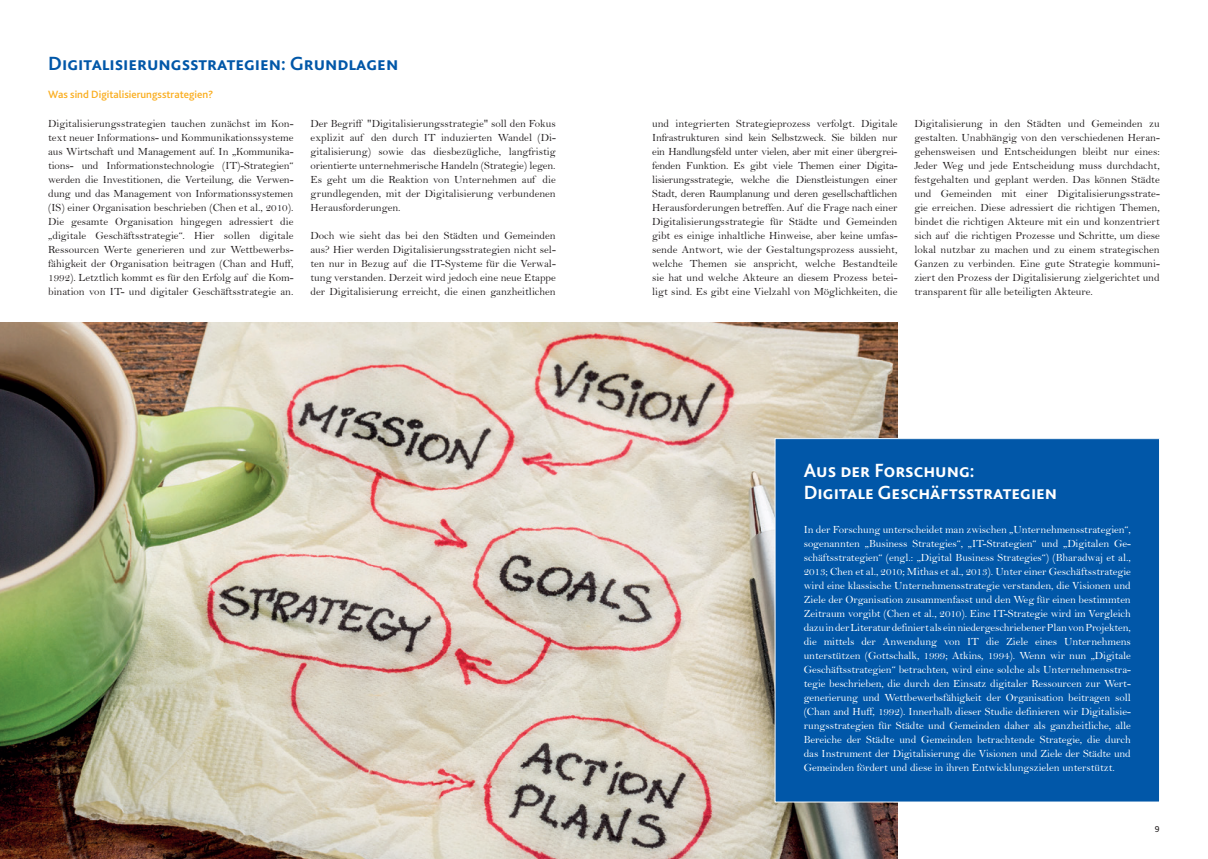
<style>
.page{position:relative;width:1208px;height:859px;background:#fff}
.page>*{position:absolute;margin:0;border:0;box-sizing:border-box;transform-origin:0 0}
.t1{font:700 20px/22px "Bliss 2";color:#fff}
.t2{font:700 20px "Bliss 2";color:#0157a8}
.t3{font:11px/14px "Bell";color:#231f20;text-align:justify}
.t4{font:11px/14px "Bell";letter-spacing:-.005em;color:#fff;text-align:justify}
.t5{font:500 11px "Bliss 2";color:#faad1e}
.t6{font:9px "Bliss 2";color:#231f20}
</style>
<div class="page">
<img style="left:0;top:323px;width:897px;height:536px">
<div style="left:775px;top:439px;width:384px;height:363px;background:#0157a8"></div>
<h1 class="t2" style="left:48px;top:51px;width:351px">Digitalisierungsstrategien: Grundlagen</h1>
<p class="t5" style="left:48px;top:88px;width:167px">Was sind Digitalisierungsstrategien?</p>
<p class="t3" style="left:48px;top:116px;width:247px">Digitalisierungsstrategien tauchen zunächst im Kon&shy;text neuer Informations- und Kommunikationssysteme aus Wirtschaft und Management auf. In „Kommunika&shy;tions- und Informationstechnologie (IT)-Strategien“ werden die Investitionen, die Verteilung, die Verwen&shy;dung und das Management von Informationssystemen (IS) einer Organisation beschrieben (Chen et al., 2010).<br>Die gesamte Organisation hingegen adressiert die „digitale Geschäftsstrategie“. Hier sollen digitale Ressourcen Werte generieren und zur Wettbewerbs&shy;fähigkeit der Organisation beitragen (Chan and Huff, 1992). Letztlich kommt es für den Erfolg auf die Kom&shy;bination von IT- und digitaler Geschäftsstrategie an.</p>
<p class="t3" style="left:310px;top:116px;width:247px">Der Begriff "Digitalisierungsstrategie" soll den Fokus explizit auf den durch IT induzierten Wandel (Di&shy;gitalisierung) sowie das diesbezügliche, langfristig orientierte unternehmerische Handeln (Strategie) legen.<br>Es geht um die Reaktion von Unternehmen auf die grundlegenden, mit der Digitalisierung verbundenen Herausforderungen.</p>
<p class="t3" style="left:310px;top:228px;width:247px">Doch wie sieht das bei den Städten und Gemeinden aus? Hier werden Digitalisierungsstrategien nicht sel&shy;ten nur in Bezug auf die IT-Systeme für die Verwal&shy;tung verstanden. Derzeit wird jedoch eine neue Etappe der Digitalisierung erreicht, die einen ganzheitlichen</p>
<p class="t3" style="left:652px;top:116px;width:247px">und integrierten Strategieprozess verfolgt. Digitale Infrastrukturen sind kein Selbstzweck. Sie bilden nur ein Handlungsfeld unter vielen, aber mit einer übergrei&shy;fenden Funktion. Es gibt viele Themen einer Digita&shy;lisierungsstrategie, welche die Dienstleistungen einer Stadt, deren Raumplanung und deren gesellschaftlichen Herausforderungen betreffen. Auf die Frage nach einer Digitalisierungsstrategie für Städte und Gemeinden gibt es einige inhaltliche Hinweise, aber keine umfas&shy;sende Antwort, wie der Gestaltungsprozess aussieht, welche Themen sie anspricht, welche Bestandteile sie hat und welche Akteure an diesem Prozess betei&shy;ligt sind. Es gibt eine Vielzahl von Möglichkeiten, die</p>
<p class="t3" style="left:914px;top:116px;width:247px">Digitalisierung in den Städten und Gemeinden zu gestalten. Unabhängig von den verschiedenen Heran&shy;gehensweisen und Entscheidungen bleibt nur eines:<br>Jeder Weg und jede Entscheidung muss durchdacht, festgehalten und geplant werden. Das können Städte und Gemeinden mit einer Digitalisierungsstrate&shy;gie erreichen. Diese adressiert die richtigen Themen, bindet die richtigen Akteure mit ein und konzentriert sich auf die richtigen Prozesse und Schritte, um diese lokal nutzbar zu machen und zu einem strategischen Ganzen zu verbinden. Eine gute Strategie kommuni&shy;ziert den Prozess der Digitalisierung zielgerichtet und transparent für alle beteiligten Akteure.</p>
<h1 class="t1" style="left:803px;top:459px;width:255px">Aus der Forschung:<br>Digitale Geschäftsstrategien</h1>
<p class="t4" style="left:803px;top:522px;width:329px">In der Forschung unterscheidet man zwischen „Unternehmensstrategien“, sogenannten „Business Strategies“, „IT-Strategien“ und „Digitalen Ge&shy;schäftsstrategien“ (engl.: „Digital Business Strategies“) (Bharadwaj et al., 2013; Chen et al., 2010; Mithas et al., 2013). Unter einer Geschäftsstrategie wird eine klassische Unternehmensstrategie verstanden, die Visionen und Ziele der Organisation zusammenfasst und den Weg für einen bestimmten Zeitraum vorgibt (Chen et al., 2010). Eine IT-Strategie wird im Vergleich dazu in der Literatur definiert als ein niedergeschriebener Plan von Projekten, die mittels der Anwendung von IT die Ziele eines Unternehmens unterstützen (Gottschalk, 1999; Atkins, 1994). Wenn wir nun „Digitale Geschäftsstrategien“ betrachten, wird eine solche als Unternehmensstra&shy;tegie beschrieben, die durch den Einsatz digitaler Ressourcen zur Wert&shy;generierung und Wettbewerbsfähigkeit der Organisation beitragen soll (Chan and Huff, 1992). Innerhalb dieser Studie definieren wir Digitalisie&shy;rungsstrategien für Städte und Gemeinden daher als ganzheitliche, alle Bereiche der Städte und Gemeinden betrachtende Strategie, die durch das Instrument der Digitalisierung die Visionen und Ziele der Städte und Gemeinden fördert und diese in ihren Entwicklungszielen unterstützt.</p>
<p class="t6" style="left:1155px;top:823px;width:6px">9</p>
</div>
